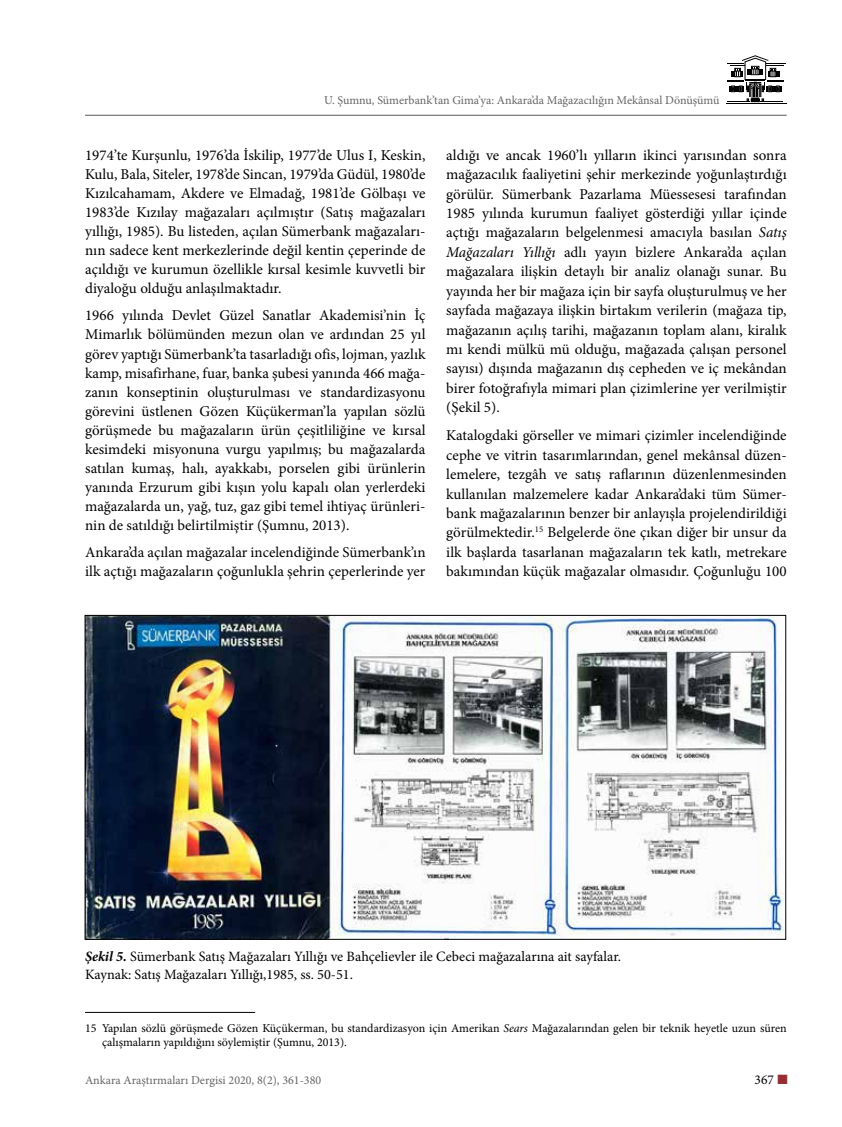
<style>
.page{position:relative;width:842px;height:1127px;background:#fff}
.page>*{position:absolute;margin:0;border:0;box-sizing:border-box;transform-origin:0 0}
.t1{font:15px/19.4px "Minion Pro";color:#000;text-align:justify}
.t2{font:14.25px/18.6px "Minion Pro";color:#000}
.t3{font:13.5px "Minion Pro";color:#000}
.t4{font:12px/14.4px "Minion Pro";color:#000}
.t5{font:12px "Minion Pro";color:#636466}
.s1{font-style:italic}
.s2{font-weight:700;font-style:italic}
.s3{color:#962e34}
</style>
<div class="page">
<hr style="left:85px;top:115px;width:702px;height:1px;background:#58595b">
<hr style="left:726px;top:103px;width:60px;height:1px;background:#000">
<svg style="left:727px;top:55px;width:59px;height:48px"></svg>
<hr style="left:85px;top:1012px;width:170px;height:1px;background:#000">
<img style="left:87px;top:617px;width:697px;height:321px">
<p class="t5" style="left:324px;top:92px;width:397px">U. Şumnu, Sümerbank’tan Gima’ya: Ankara’da Mağazacılığın Mekânsal Dönüşümü</p>
<p class="t1" style="left:85px;top:145px;width:342px">1974’te Kurşunlu, 1976’da İskilip, 1977’de Ulus I, Keskin, Kulu, Bala, Siteler, 1978’de Sincan, 1979’da Güdül, 1980’de Kızılcahamam, Akdere ve Elmadağ, 1981’de Gölbaşı ve 1983’de Kızılay mağazaları açılmıştır (Satış mağazaları yıllığı, 1985). Bu listeden, açılan Sümerbank mağazaları&shy;nın sadece kent merkezlerinde değil kentin çeperinde de açıldığı ve kurumun özellikle kırsal kesimle kuvvetli bir diyaloğu olduğu anlaşılmaktadır.</p>
<p class="t1" style="left:85px;top:306px;width:342px">1966 yılında Devlet Güzel Sanatlar Akademisi’nin İç Mimarlık bölümünden mezun olan ve ardından 25 yıl görev yaptığı Sümerbank’ta tasarladığı ofis, lojman, yazlık kamp, misafirhane, fuar, banka şubesi yanında 466 mağa&shy;zanın konseptinin oluşturulması ve standardizasyonu görevini üstlenen Gözen Küçükerman’la yapılan sözlü görüşmede bu mağazaların ürün çeşitliliğine ve kırsal kesimdeki misyonuna vurgu yapılmış; bu mağazalarda satılan kumaş, halı, ayakkabı, porselen gibi ürünlerin yanında Erzurum gibi kışın yolu kapalı olan yerlerdeki mağazalarda un, yağ, tuz, gaz gibi temel ihtiyaç ürünleri&shy;nin de satıldığı belirtilmiştir (Şumnu, 2013).</p>
<p class="t1" style="left:85px;top:543px;width:342px">Ankara’da açılan mağazalar incelendiğinde Sümerbank’ın ilk açtığı mağazaların çoğunlukla şehrin çeperlerinde yer</p>
<p class="t1" style="left:446px;top:145px;width:342px">aldığı ve ancak 1960’lı yılların ikinci yarısından sonra mağazacılık faaliyetini şehir merkezinde yoğunlaştırdığı görülür. Sümerbank Pazarlama Müessesesi tarafından 1985 yılında kurumun faaliyet gösterdiği yıllar içinde açtığı mağazaların belgelenmesi amacıyla basılan <span class="s1">Satış Mağazaları Yıllığı</span> adlı yayın bizlere Ankara’da açılan mağazalara ilişkin detaylı bir analiz olanağı sunar. Bu yayında her bir mağaza için bir sayfa oluşturulmuş ve her sayfada mağazaya ilişkin birtakım verilerin (mağaza tip, mağazanın açılış tarihi, mağazanın toplam alanı, kiralık mı kendi mülkü mü olduğu, mağazada çalışan personel sayısı) dışında mağazanın dış cepheden ve iç mekândan birer fotoğrafıyla mimari plan çizimlerine yer verilmiştir (Şekil 5).</p>
<p class="t1" style="left:446px;top:426px;width:342px">Katalogdaki görseller ve mimari çizimler incelendiğinde cephe ve vitrin tasarımlarından, genel mekânsal düzen&shy;lemelere, tezgâh ve satış raflarının düzenlenmesinden kullanılan malzemelere kadar Ankara’daki tüm Sümer&shy;bank mağazalarının benzer bir anlayışla projelendirildiği görülmektedir.<sup>15</sup> Belgelerde öne çıkan diğer bir unsur da ilk başlarda tasarlanan mağazaların tek katlı, metrekare bakımından küçük mağazalar olmasıdır. Çoğunluğu 100</p>
<p class="t2" style="left:85px;top:947px;width:537px"><span class="s2">Şekil 5.</span> Sümerbank Satış Mağazaları Yıllığı ve Bahçelievler ile Cebeci mağazalarına ait sayfalar.<br>Kaynak: Satış Mağazaları Yıllığı,1985, ss. 50-51.</p>
<p class="t4" style="left:102px;top:1021px;width:686px;text-indent:-17px">15 Yapılan sözlü görüşmede Gözen Küçükerman, bu standardizasyon için Amerikan <span class="s1">Sears</span> Mağazalarından gelen bir teknik heyetle uzun süren çalışmaların yapıldığını söylemiştir (Şumnu, 2013).</p>
<p class="t5" style="left:85px;top:1072px;width:238px">Ankara Araştırmaları Dergisi 2020, 8(2), 361-380</p>
<p class="t3" style="left:755px;top:1071px;width:35px">367 <span class="s3">■</span></p>
</div>
